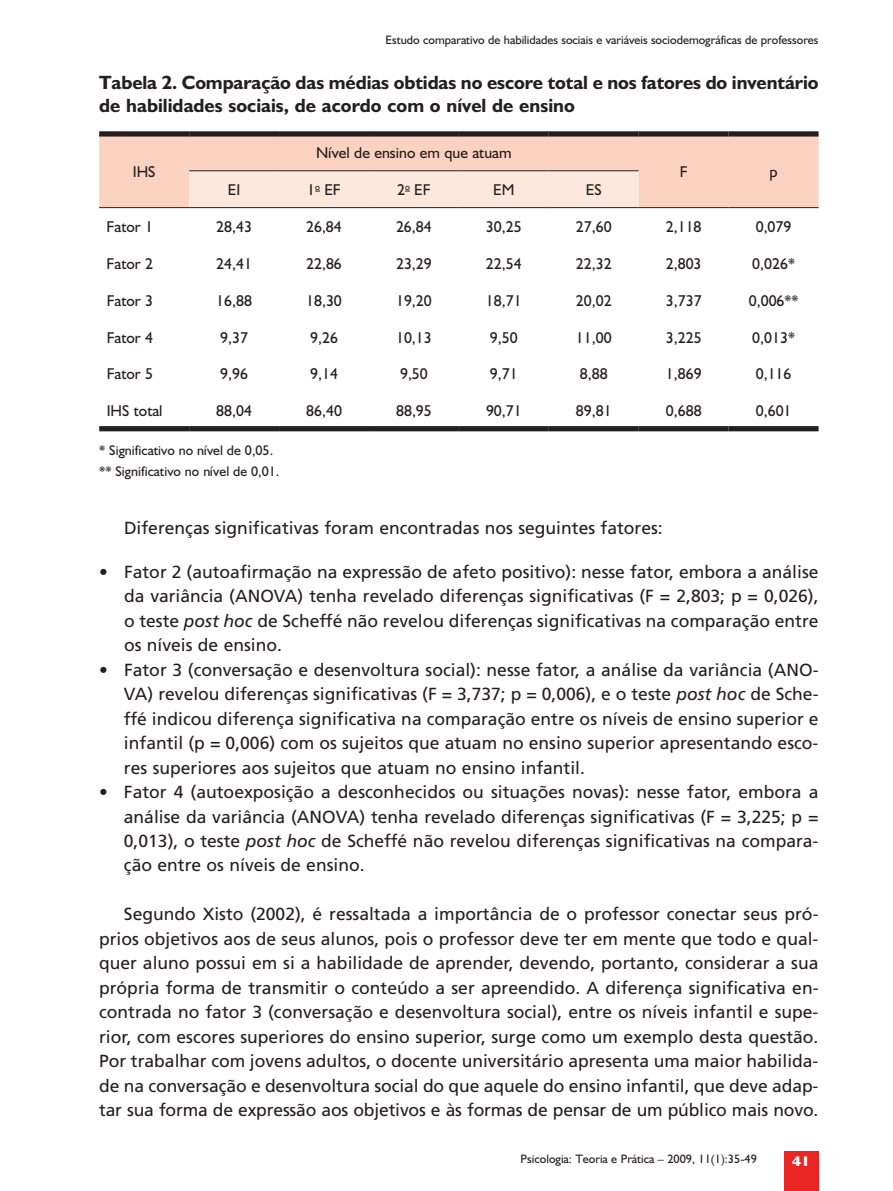
<style>
.page{position:relative;width:893px;height:1191px;background:#fff}
.page>*{position:absolute;margin:0;border:0;box-sizing:border-box;transform-origin:0 0}
.t1{font:700 19.25px/22.8px "Humanist 521 BT";letter-spacing:-.005em;color:#231f20}
.t2{font:17.5px/24.5px "Frutiger";color:#231f20;text-align:justify}
.t3{font:15.75px "Humanist 521 BT";color:#231f20}
.t4{font:14px/21px "Humanist 521 BT";color:#231f20}
.t5{font:800 14px "Humanist 521 BT";color:#fff}
.t6{font:12.25px "Humanist 521 BT";color:#231f20}
.s1{font-style:italic}
</style>
<div class="page">
<div style="left:784px;top:1151px;width:35px;height:40px;background:#e92624"></div>
<div style="left:99px;top:137px;width:719px;height:70px;background:#fbd2c0"></div>
<div style="left:99px;top:426px;width:90px;height:5px;background:#231f20"></div>
<div style="left:189px;top:426px;width:90px;height:5px;background:#231f20"></div>
<div style="left:279px;top:426px;width:90px;height:5px;background:#231f20"></div>
<div style="left:369px;top:426px;width:90px;height:5px;background:#231f20"></div>
<div style="left:459px;top:426px;width:90px;height:5px;background:#231f20"></div>
<div style="left:549px;top:426px;width:90px;height:5px;background:#231f20"></div>
<div style="left:639px;top:426px;width:90px;height:5px;background:#231f20"></div>
<div style="left:729px;top:426px;width:89px;height:5px;background:#231f20"></div>
<div style="left:99px;top:131px;width:90px;height:6px;background:#231f20"></div>
<div style="left:189px;top:131px;width:90px;height:6px;background:#231f20"></div>
<div style="left:279px;top:131px;width:90px;height:6px;background:#231f20"></div>
<div style="left:369px;top:131px;width:90px;height:6px;background:#231f20"></div>
<div style="left:459px;top:131px;width:90px;height:6px;background:#231f20"></div>
<div style="left:549px;top:131px;width:90px;height:6px;background:#231f20"></div>
<div style="left:639px;top:131px;width:90px;height:6px;background:#231f20"></div>
<div style="left:729px;top:131px;width:89px;height:6px;background:#231f20"></div>
<hr style="left:189px;top:170px;width:90px;height:1px;background:#231f20">
<hr style="left:279px;top:170px;width:90px;height:1px;background:#231f20">
<hr style="left:369px;top:170px;width:90px;height:1px;background:#231f20">
<hr style="left:459px;top:170px;width:90px;height:1px;background:#231f20">
<hr style="left:549px;top:170px;width:90px;height:1px;background:#231f20">
<hr style="left:639px;top:207px;width:90px;height:1px;background:#231f20">
<hr style="left:729px;top:207px;width:89px;height:1px;background:#231f20">
<hr style="left:99px;top:207px;width:90px;height:1px;background:#231f20">
<div style="left:189px;top:171px;width:450px;height:37px;background:#fce7dd"></div>
<p class="t6" style="left:385px;top:32px;width:435px">Estudo comparativo de habilidades sociais e variáveis sociodemográficas de professores</p>
<p class="t1" style="left:99px;top:71px;width:721px">Tabela 2. Comparação das médias obtidas no escore total e nos fatores do inventário de habilidades sociais, de acordo com o nível de ensino</p>
<p class="t3" style="left:133px;top:162px;width:24px">IH S</p>
<p class="t3" style="left:316px;top:143px;width:197px">Nível de ensino em que atuam</p>
<p class="t3" style="left:228px;top:180px;width:12px">EI</p>
<p class="t3" style="left:307px;top:180px;width:35px">1<sup>o</sup> EF</p>
<p class="t3" style="left:397px;top:180px;width:35px">2<sup>o</sup> EF</p>
<p class="t3" style="left:493px;top:180px;width:20px">EM</p>
<p class="t3" style="left:586px;top:180px;width:17px">ES</p>
<p class="t3" style="left:680px;top:162px;width:9px">F</p>
<p class="t3" style="left:769px;top:162px;width:10px">p</p>
<p class="t3" style="left:107px;top:217px;width:48px">Fator 1</p>
<p class="t3" style="left:216px;top:217px;width:37px">28,43</p>
<p class="t3" style="left:306px;top:217px;width:37px">26,84</p>
<p class="t3" style="left:396px;top:217px;width:37px">26,84</p>
<p class="t3" style="left:486px;top:217px;width:37px">30,25</p>
<p class="t3" style="left:576px;top:217px;width:37px">27,60</p>
<p class="t3" style="left:666px;top:217px;width:37px">2,118</p>
<p class="t3" style="left:756px;top:217px;width:37px">0,079</p>
<p class="t3" style="left:107px;top:254px;width:48px">Fator 2</p>
<p class="t3" style="left:216px;top:254px;width:37px">24,41</p>
<p class="t3" style="left:306px;top:254px;width:37px">22,86</p>
<p class="t3" style="left:396px;top:254px;width:37px">23,29</p>
<p class="t3" style="left:486px;top:254px;width:37px">22,54</p>
<p class="t3" style="left:576px;top:254px;width:37px">22,32</p>
<p class="t3" style="left:666px;top:254px;width:37px">2,803</p>
<p class="t3" style="left:752px;top:254px;width:44px">0,026*</p>
<p class="t3" style="left:107px;top:291px;width:48px">Fator 3</p>
<p class="t3" style="left:216px;top:291px;width:37px">16,88</p>
<p class="t3" style="left:306px;top:291px;width:37px">18,30</p>
<p class="t3" style="left:396px;top:291px;width:37px">19,20</p>
<p class="t3" style="left:486px;top:291px;width:37px">18,71</p>
<p class="t3" style="left:576px;top:291px;width:37px">20,02</p>
<p class="t3" style="left:666px;top:291px;width:37px">3,737</p>
<p class="t3" style="left:749px;top:291px;width:51px">0,006**</p>
<p class="t3" style="left:107px;top:327px;width:48px">Fator 4</p>
<p class="t3" style="left:220px;top:327px;width:29px">9,37</p>
<p class="t3" style="left:310px;top:327px;width:29px">9,26</p>
<p class="t3" style="left:396px;top:327px;width:37px">10,13</p>
<p class="t3" style="left:490px;top:327px;width:29px">9,50</p>
<p class="t3" style="left:576px;top:327px;width:37px">11,00</p>
<p class="t3" style="left:666px;top:327px;width:37px">3,225</p>
<p class="t3" style="left:752px;top:327px;width:44px">0,013*</p>
<p class="t3" style="left:107px;top:364px;width:48px">Fator 5</p>
<p class="t3" style="left:220px;top:364px;width:29px">9,96</p>
<p class="t3" style="left:310px;top:364px;width:29px">9,14</p>
<p class="t3" style="left:400px;top:364px;width:29px">9,50</p>
<p class="t3" style="left:490px;top:364px;width:29px">9,71</p>
<p class="t3" style="left:580px;top:364px;width:29px">8,88</p>
<p class="t3" style="left:666px;top:364px;width:37px">1,869</p>
<p class="t3" style="left:756px;top:364px;width:37px">0,116</p>
<p class="t3" style="left:107px;top:401px;width:57px">IH S total</p>
<p class="t3" style="left:216px;top:401px;width:37px">88,04</p>
<p class="t3" style="left:306px;top:401px;width:37px">86,40</p>
<p class="t3" style="left:396px;top:401px;width:37px">88,95</p>
<p class="t3" style="left:486px;top:401px;width:37px">90,71</p>
<p class="t3" style="left:576px;top:401px;width:37px">89,81</p>
<p class="t3" style="left:666px;top:401px;width:37px">0,688</p>
<p class="t3" style="left:756px;top:401px;width:37px">0,601</p>
<p class="t4" style="left:99px;top:440px;width:182px">* Significativo no nível de 0,05. ** Significativo no nível de 0,01.</p>
<p class="t2" style="left:124px;top:515px;width:540px">Diferenças significativas foram encontradas nos seguintes fatores:</p>
<p class="t2" style="left:124px;top:559px;width:696px;text-indent:-25px">• Fator 2 (autoafirmação na expressão de afeto positivo): nesse fator, embora a análise da variância (ANOVA) tenha revelado diferenças significativas (F = 2,803; p = 0,026), o teste <span class="s1">post hoc</span> de Scheffé não revelou diferenças significativas na comparação entre os níveis de ensino.</p>
<p class="t2" style="left:124px;top:657px;width:696px;text-indent:-25px">• Fator 3 (conversação e desenvoltura social): nesse fator, a análise da variância (ANO-VA) revelou diferenças significativas (F = 3,737; p = 0,006), e o teste <span class="s1">post hoc</span> de Sche&shy;ffé indicou diferença significativa na comparação entre os níveis de ensino superior e infantil (p = 0,006) com os sujeitos que atuam no ensino superior apresentando esco&shy;res superiores aos sujeitos que atuam no ensino infantil.</p>
<p class="t2" style="left:124px;top:779px;width:696px;text-indent:-25px">• Fator 4 (autoexposição a desconhecidos ou situações novas): nesse fator, embora a análise da variância (ANOVA) tenha revelado diferenças significativas (F = 3,225; p = 0,013), o teste <span class="s1">post hoc</span> de Scheffé não revelou diferenças significativas na compara&shy;ção entre os níveis de ensino.</p>
<p class="t2" style="left:99px;top:902px;width:721px;text-indent:25px">Segundo Xisto (2002), é ressaltada a importância de o professor conectar seus pró&shy;prios objetivos aos de seus alunos, pois o professor deve ter em mente que todo e qual&shy;quer aluno possui em si a habilidade de aprender, devendo, portanto, considerar a sua própria forma de transmitir o conteúdo a ser apreendido. A diferença significativa en&shy;contrada no fator 3 (conversação e desenvoltura social), entre os níveis infantil e supe&shy;rior, com escores superiores do ensino superior, surge como um exemplo desta questão.<br>Por trabalhar com jovens adultos, o docente universitário apresenta uma maior habilida&shy;de na conversação e desenvoltura social do que aquele do ensino infantil, que deve adap&shy;tar sua forma de expressão aos objetivos e às formas de pensar de um público mais novo.</p>
<p class="t6" style="left:521px;top:1150px;width:238px">Psicologia: Teoria e Prática – 2009, 11(1):35-49</p>
<p class="t5" style="left:792px;top:1152px;width:20px">41</p>
</div>
